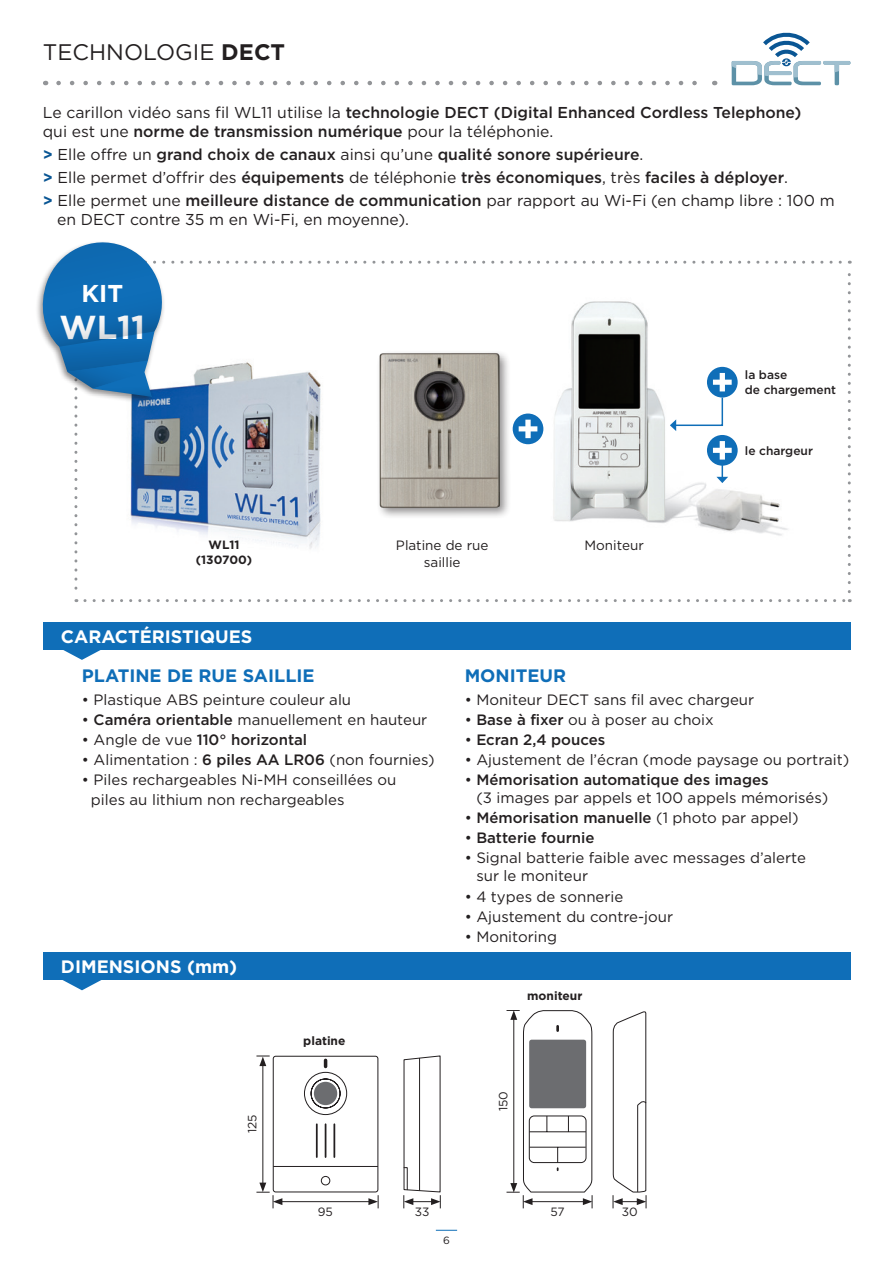
<style>
.page{position:relative;width:893px;height:1263px;background:#fff}
.page>*{position:absolute;margin:0;border:0;box-sizing:border-box;transform-origin:0 0}
.t1{font:700 33.15px "Gotham";color:#fff}
.t2{font:700 24.3px "Gotham";color:#fff}
.t3{font:22.5px "Gotham";color:#231f20}
.t4{font:700 18px "Gotham";color:#fff}
.TXT_BOLD{font:700 18px "Gotham";color:#0f6eb8}
.t5{font:500 15.75px "Gotham";color:#231f20}
.t6{font:15.75px "Gotham";color:#231f20}
.TEXTE_1{font:15px "Gotham";color:#231f20}
.TEXTE_1-2{font:500 15px "Gotham";color:#231f20}
.TXT_BOLD-2{font:15px "Gotham";color:#231f20}
.PRODUCT_INFO{font:13.5px "Gotham";color:#231f20}
.t7{font:500 12px "Gotham";color:#231f20}
.PRODUCT_KODE{font:700 12px "Gotham";color:#231f20}
.TEXTE_1-3{font:12px "Gotham";color:#231f20}
.t8{font:10.5px "Gotham";color:#231f20}
.s1{font-weight:700}
.s2{font-weight:400}
.s3{font-weight:700;color:#0a5694}
.s4{font-weight:500}
</style>
<div class="page">
<svg style="left:436px;top:1230px;width:21px;height:1px"></svg>
<svg style="left:59px;top:81px;width:638px;height:4px"></svg>
<div style="left:43px;top:622px;width:808px;height:28px;background:#0f6eb8"></div>
<div style="left:43px;top:952px;width:808px;height:28px;background:#0f6eb8"></div>
<svg style="left:63px;top:650px;width:38px;height:10px"></svg>
<svg style="left:62px;top:980px;width:39px;height:10px"></svg>
<div style="left:273px;top:1056px;width:105px;height:136px;border:1px solid #231f20;border-radius:2px"></div>
<hr style="left:273px;top:1166px;width:105px;height:1px;background:#231f20">
<hr style="left:316px;top:1124px;width:2px;height:33px;background:#231f20">
<hr style="left:325px;top:1124px;width:1px;height:33px;background:#231f20">
<hr style="left:333px;top:1124px;width:2px;height:33px;background:#231f20">
<div style="left:304px;top:1072px;width:43px;height:43px;border:1px solid #231f20;border-radius:50%"></div>
<svg style="left:310px;top:1078px;width:31px;height:30px"></svg>
<div style="left:314px;top:1082px;width:23px;height:23px;background:#6c6d70;border-radius:50%"></div>
<svg style="left:324px;top:1060px;width:3px;height:6px"></svg>
<div style="left:321px;top:1176px;width:9px;height:9px;border:1px solid #231f20;border-radius:50%"></div>
<hr style="left:262px;top:1064px;width:1px;height:121px;background:#231f20">
<svg style="left:256px;top:1056px;width:14px;height:10px"></svg>
<hr style="left:280px;top:1201px;width:91px;height:1px;background:#231f20">
<svg style="left:368px;top:1195px;width:11px;height:13px"></svg>
<svg style="left:256px;top:1182px;width:26px;height:26px"></svg>
<svg style="left:403px;top:1055px;width:38px;height:153px"></svg>
<svg style="left:506px;top:1010px;width:87px;height:198px"></svg>
<svg style="left:612px;top:1011px;width:35px;height:197px"></svg>
<div style="left:35px;top:240px;width:130px;height:165px;background:#231f20;opacity:.5"></div>
<svg style="left:39px;top:240px;width:812px;height:362px"></svg>
<svg style="left:732px;top:33px;width:118px;height:52px"></svg>
<p class="t3" style="left:43px;top:39px;width:244px">TECHNOLOGIE <span class="s1">DECT</span></p>
<p class="t5" style="left:43px;top:104px;width:760px"><span class="s2">Le carillon vidéo sans fil WL11 utilise la</span> technologie DECT (Digital Enhanced Cordless Telephone)</p>
<p class="t5" style="left:43px;top:122px;width:512px"><span class="s2">qui est une</span> norme de transmission numérique <span class="s2">pour la téléphonie.</span></p>
<p class="t5" style="left:43px;top:146px;width:602px"><span class="s3">&gt;</span> <span class="s2">Elle offre un</span> grand choix de canaux <span class="s2">ainsi qu’une</span> qualité sonore supérieure<span class="s2">.</span></p>
<p class="t5" style="left:43px;top:169px;width:747px"><span class="s3">&gt;</span> <span class="s2">Elle permet d’offrir des</span> équipements <span class="s2">de téléphonie</span> très économiques<span class="s2">, très</span> faciles à déployer<span class="s2">.</span></p>
<p class="t6" style="left:43px;top:192px;width:793px"><span class="s3">&gt;</span> Elle permet une <span class="s4">meilleure distance de communication</span> par rapport au Wi-Fi (en champ libre : 100 m</p>
<p class="t6" style="left:57px;top:211px;width:354px">en DECT contre 35 m en Wi-Fi, en moyenne).</p>
<p class="t2" style="left:81px;top:279px;width:43px">KIT</p>
<p class="t1" style="left:59px;top:308px;width:87px">WL11</p>
<p class="PRODUCT_KODE" style="left:209px;top:538px;width:33px">WL11</p>
<p class="PRODUCT_KODE" style="left:196px;top:553px;width:58px">(130700)</p>
<p class="t4" style="left:61px;top:626px;width:193px">CARACTÉRISTIQUES</p>
<p class="PRODUCT_INFO" style="left:396px;top:538px;width:94px">Platine de rue</p>
<p class="PRODUCT_INFO" style="left:424px;top:554px;width:38px">saillie</p>
<p class="PRODUCT_INFO" style="left:584px;top:538px;width:61px">Moniteur</p>
<p class="t7" style="left:745px;top:368px;width:44px">la base</p>
<p class="t7" style="left:745px;top:383px;width:93px">de chargement</p>
<p class="t7" style="left:745px;top:444px;width:70px">le chargeur</p>
<p class="TXT_BOLD" style="left:82px;top:665px;width:234px">PLATINE DE RUE SAILLIE</p>
<p class="TXT_BOLD-2" style="left:82px;top:691px;width:271px">• Plastique ABS peinture couleur alu</p>
<p class="TEXTE_1" style="left:82px;top:711px;width:347px">• <span class="s4">Caméra orientable</span> manuellement en hauteur</p>
<p class="TEXTE_1-2" style="left:82px;top:731px;width:227px"><span class="s2">• Angle de vue</span> 110° horizontal</p>
<p class="TEXTE_1" style="left:82px;top:751px;width:354px">• Alimentation : <span class="s4">6 piles AA LR06</span> (non fournies)</p>
<p class="TEXTE_1" style="left:82px;top:771px;width:316px">• Piles rechargeables Ni-MH conseillées ou</p>
<p class="TEXTE_1" style="left:91px;top:792px;width:255px">piles au lithium non rechargeables</p>
<p class="t4" style="left:61px;top:956px;width:178px">DIMENSIONS (mm)</p>
<p class="TEXTE_1-3" style="left:246px;top:1133px;width:20px;rotate:-90deg">125</p>
<p class="PRODUCT_KODE" style="left:303px;top:1034px;width:44px">platine</p>
<p class="TXT_BOLD" style="left:465px;top:665px;width:103px">MONITEUR</p>
<p class="TEXTE_1" style="left:465px;top:691px;width:291px">• Moniteur DECT sans fil avec chargeur</p>
<p class="TEXTE_1" style="left:465px;top:711px;width:251px">• <span class="s4">Base à fixer</span> ou à poser au choix</p>
<p class="TEXTE_1-2" style="left:465px;top:731px;width:142px"><span class="s2">•</span> Ecran 2,4 pouces</p>
<p class="TEXTE_1" style="left:465px;top:751px;width:386px">• Ajustement de l’écran (mode paysage ou portrait)</p>
<p class="TEXTE_1-2" style="left:465px;top:771px;width:305px"><span class="s2">•</span> Mémorisation automatique des images</p>
<p class="TEXTE_1" style="left:476px;top:789px;width:353px">(3 images par appels et 100 appels mémorisés)</p>
<p class="TEXTE_1-2" style="left:465px;top:809px;width:335px"><span class="s2">•</span> Mémorisation manuelle <span class="s2">(1 photo par appel)</span></p>
<p class="TEXTE_1-2" style="left:465px;top:829px;width:131px"><span class="s2">•</span> Batterie fournie</p>
<p class="TEXTE_1" style="left:465px;top:850px;width:343px">• Signal batterie faible avec messages d’alerte</p>
<p class="TEXTE_1" style="left:476px;top:868px;width:113px">sur le moniteur</p>
<p class="TEXTE_1" style="left:465px;top:888px;width:160px">• 4 types de sonnerie</p>
<p class="TEXTE_1" style="left:465px;top:908px;width:210px">• Ajustement du contre-jour</p>
<p class="TEXTE_1" style="left:465px;top:928px;width:94px">• Monitoring</p>
<p class="PRODUCT_KODE" style="left:527px;top:989px;width:57px">moniteur</p>
<p class="TEXTE_1-3" style="left:496px;top:1111px;width:22px;rotate:-90deg">150</p>
<p class="TEXTE_1-3" style="left:318px;top:1205px;width:17px">95</p>
<p class="TEXTE_1-3" style="left:415px;top:1205px;width:16px">33</p>
<p class="TEXTE_1-3" style="left:551px;top:1205px;width:16px">57</p>
<p class="TEXTE_1-3" style="left:622px;top:1205px;width:17px">30</p>
<p class="t8" style="left:443px;top:1234px;width:8px">6</p>
</div>
